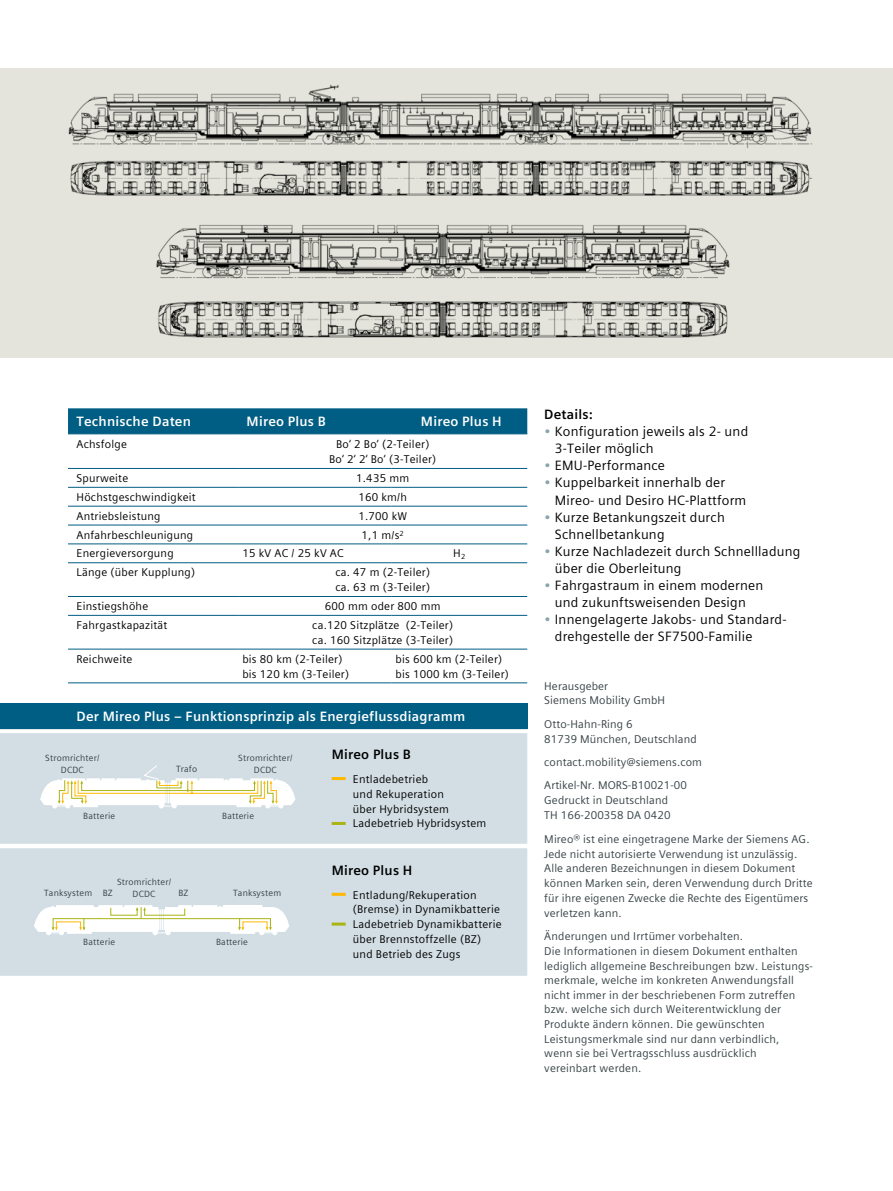
<style>
.page{position:relative;width:893px;height:1191px;background:#fff}
.page>*{position:absolute;margin:0;border:0;box-sizing:border-box;transform-origin:0 0}
.t1{font:13.5px/17px "Siemens Sans Global";letter-spacing:.015em;color:#000}
.t2{font:700 13.5px "Siemens Sans Global";letter-spacing:.015em;color:#fff}
.t3{font:700 13.5px "Siemens Sans Global";letter-spacing:.015em;color:#000}
.t4{font:11.25px/14.5px "Siemens Sans Global";letter-spacing:.015em;color:#364245}
.t5{font:11.25px/14.9px "Siemens Sans Global";letter-spacing:.02em;color:#000}
.t6{font:9px/12px "Siemens Sans Global";letter-spacing:.02em;color:#364245;text-align:center}
.s1{color:#89a3af}
</style>
<div class="page">
<div style="left:0;top:68px;width:893px;height:289px;background:#e4e4dc"></div>
<img style="left:156px;top:224px;width:574px;height:44px">
<img style="left:68px;top:85px;width:744px;height:61px">
<img style="left:70px;top:146px;width:743px;height:50px">
<img style="left:136px;top:268px;width:637px;height:90px">
<div style="left:68px;top:408px;width:459px;height:25px;background:#005d83"></div>
<hr style="left:68px;top:525px;width:170px;height:1px;background:#005d83">
<hr style="left:68px;top:543px;width:170px;height:1px;background:#005d83">
<hr style="left:68px;top:562px;width:170px;height:1px;background:#005d83">
<hr style="left:238px;top:468px;width:153px;height:1px;background:#005d83">
<hr style="left:391px;top:468px;width:136px;height:1px;background:#005d83">
<hr style="left:238px;top:487px;width:153px;height:1px;background:#005d83">
<hr style="left:391px;top:487px;width:136px;height:1px;background:#005d83">
<hr style="left:238px;top:506px;width:153px;height:1px;background:#005d83">
<hr style="left:391px;top:506px;width:136px;height:1px;background:#005d83">
<hr style="left:238px;top:525px;width:153px;height:1px;background:#005d83">
<hr style="left:391px;top:525px;width:136px;height:1px;background:#005d83">
<hr style="left:238px;top:543px;width:153px;height:1px;background:#005d83">
<hr style="left:391px;top:543px;width:136px;height:1px;background:#005d83">
<hr style="left:238px;top:562px;width:153px;height:1px;background:#005d83">
<hr style="left:391px;top:562px;width:136px;height:1px;background:#005d83">
<hr style="left:238px;top:596px;width:153px;height:1px;background:#005d83">
<hr style="left:391px;top:596px;width:136px;height:1px;background:#005d83">
<hr style="left:238px;top:615px;width:153px;height:1px;background:#005d83">
<hr style="left:391px;top:615px;width:136px;height:1px;background:#005d83">
<hr style="left:238px;top:649px;width:153px;height:1px;background:#005d83">
<hr style="left:391px;top:649px;width:136px;height:1px;background:#005d83">
<hr style="left:68px;top:596px;width:170px;height:1px;background:#005d83">
<hr style="left:68px;top:615px;width:170px;height:1px;background:#005d83">
<hr style="left:68px;top:649px;width:170px;height:1px;background:#005d83">
<hr style="left:68px;top:682px;width:170px;height:1px;background:#005d83">
<hr style="left:238px;top:682px;width:153px;height:1px;background:#005d83">
<hr style="left:391px;top:682px;width:136px;height:1px;background:#005d83">
<hr style="left:68px;top:506px;width:170px;height:1px;background:#005d83">
<hr style="left:68px;top:433px;width:170px;height:1px;background:#005d83">
<hr style="left:238px;top:433px;width:153px;height:1px;background:#005d83">
<hr style="left:391px;top:433px;width:136px;height:1px;background:#005d83">
<hr style="left:68px;top:468px;width:170px;height:1px;background:#005d83">
<hr style="left:68px;top:487px;width:170px;height:1px;background:#005d83">
<div style="left:0;top:703px;width:527px;height:25px;background:#005d83"></div>
<div style="left:0;top:733px;width:527px;height:242px;background:#d2dee4"></div>
<hr style="left:0;top:728px;width:327px;height:1px;background:#005d83">
<hr style="left:327px;top:728px;width:200px;height:1px;background:#005d83">
<svg style="left:40px;top:764px;width:255px;height:44px"></svg>
<hr style="left:332px;top:777px;width:14px;height:3px;background:#ffb900">
<hr style="left:332px;top:822px;width:14px;height:3px;background:#aab414">
<hr style="left:332px;top:892px;width:14px;height:3px;background:#ffb900">
<hr style="left:332px;top:922px;width:14px;height:3px;background:#aab414">
<svg style="left:34px;top:905px;width:255px;height:30px"></svg>
<p class="t2" style="left:77px;top:411px;width:116px">Technische Daten</p>
<p class="t2" style="left:247px;top:411px;width:81px">Mireo Plus B</p>
<p class="t2" style="left:421px;top:411px;width:82px">Mireo Plus H</p>
<p class="t5" style="left:77px;top:437px;width:52px">Achsfolge</p>
<p class="t5" style="left:329px;top:437px;width:109px;text-align:center">Bo‘ 2 Bo‘ (2-Teiler)<br>Bo‘ 2‘ 2‘ Bo‘ (3-Teiler)</p>
<p class="t5" style="left:77px;top:471px;width:53px">Spurweite</p>
<p class="t5" style="left:356px;top:471px;width:55px">1.435 mm</p>
<p class="t5" style="left:77px;top:489px;width:121px">Höchstgeschwindigkeit</p>
<p class="t5" style="left:358px;top:489px;width:50px">160 km/h</p>
<p class="t5" style="left:77px;top:508px;width:86px">Antriebsleistung</p>
<p class="t5" style="left:358px;top:508px;width:50px">1.700 kW</p>
<p class="t5" style="left:77px;top:527px;width:118px">Anfahrbeschleunigung</p>
<p class="t5" style="left:362px;top:527px;width:44px">1,1 m/s<sup>2</sup></p>
<p class="t5" style="left:77px;top:546px;width:99px">Energieversorgung</p>
<p class="t5" style="left:242px;top:546px;width:103px">15 kV AC / 25 kV AC</p>
<p class="t5" style="left:453px;top:546px;width:14px">H<sub>2</sub></p>
<p class="t5" style="left:77px;top:565px;width:120px">Länge (über Kupplung)</p>
<p class="t5" style="left:335px;top:565px;width:96px">ca. 47 m (2-Teiler) ca. 63 m (3-Teiler)</p>
<p class="t5" style="left:77px;top:599px;width:73px">Einstiegshöhe</p>
<p class="t5" style="left:325px;top:599px;width:117px">600 mm oder 800 mm</p>
<p class="t5" style="left:77px;top:617px;width:92px">Fahrgastkapazität</p>
<p class="t5" style="left:312px;top:617px;width:142px">ca.120 Sitzplätze (2-Teiler) ca. 160 Sitzplätze (3-Teiler)</p>
<p class="t5" style="left:77px;top:651px;width:57px">Reichweite</p>
<p class="t5" style="left:242px;top:651px;width:108px">bis 80 km (2-Teiler) bis 120 km (3-Teiler)</p>
<p class="t5" style="left:395px;top:651px;width:115px">bis 600 km (2-Teiler) bis 1000 km (3-Teiler)</p>
<p class="t2" style="left:77px;top:705px;width:390px">Der Mireo Plus – Funktionsprinzip als Energieflussdiagramm</p>
<p class="t3" style="left:332px;top:744px;width:81px">Mireo Plus B</p>
<p class="t5" style="left:353px;top:771px;width:135px">Entladebetrieb<br>und Rekuperation<br>über Hybridsystem<br>Ladebetrieb Hybridsystem</p>
<p class="t3" style="left:332px;top:860px;width:82px">Mireo Plus H</p>
<p class="t5" style="left:353px;top:887px;width:150px">Entladung/Rekuperation (Bremse) in Dynamikbatterie<br>Ladebetrieb Dynamikbatterie über Brennstoffzelle (BZ) und Betrieb des Zugs</p>
<p class="t6" style="left:45px;top:751px;width:56px">Stromrichter/<br>DCDC</p>
<p class="t6" style="left:238px;top:751px;width:56px">Stromrichter/</p>
<p class="t6" style="left:176px;top:763px;width:23px">Trafo</p>
<p class="t6" style="left:254px;top:763px;width:24px">DCDC</p>
<p class="t6" style="left:83px;top:810px;width:33px">Batterie</p>
<p class="t6" style="left:222px;top:810px;width:33px">Batterie</p>
<p class="t6" style="left:117px;top:875px;width:56px">Stromrichter/</p>
<p class="t6" style="left:44px;top:887px;width:70px">Tanksystem BZ</p>
<p class="t6" style="left:133px;top:887px;width:24px">DCDC</p>
<p class="t6" style="left:178px;top:887px;width:12px">BZ</p>
<p class="t6" style="left:233px;top:887px;width:50px">Tanksystem</p>
<p class="t6" style="left:83px;top:936px;width:33px">Batterie</p>
<p class="t6" style="left:216px;top:936px;width:33px">Batterie</p>
<p class="t3" style="left:544px;top:404px;width:50px">Details:</p>
<p class="t1" style="left:555px;top:423px;width:195px;text-indent:-11px"><span class="s1">•</span> Konfiguration jeweils als 2- und<br>3-Teiler möglich</p>
<p class="t1" style="left:544px;top:457px;width:122px"><span class="s1">•</span> EMU-Performance</p>
<p class="t1" style="left:555px;top:474px;width:193px;text-indent:-11px"><span class="s1">•</span> Kuppelbarkeit innerhalb der<br>Mireo- und Desiro HC-Plattform</p>
<p class="t1" style="left:555px;top:508px;width:171px;text-indent:-11px"><span class="s1">•</span> Kurze Betankungszeit durch<br>Schnellbetankung</p>
<p class="t1" style="left:555px;top:542px;width:247px;text-indent:-11px"><span class="s1">•</span> Kurze Nachladezeit durch Schnellladung über die Oberleitung</p>
<p class="t1" style="left:544px;top:576px;width:221px;text-align:center"><span class="s1">•</span> Fahrgastraum in einem modernen und zukunftsweisenden Design</p>
<p class="t1" style="left:555px;top:610px;width:233px;text-indent:-11px"><span class="s1">•</span> Innengelagerte Jakobs- und Standard&shy;drehgestelle der SF7500-Familie</p>
<p class="t4" style="left:544px;top:678px;width:122px">Herausgeber<br>Siemens Mobility GmbH</p>
<p class="t4" style="left:544px;top:716px;width:154px">Otto-Hahn-Ring 6<br>81739 München, Deutschland</p>
<p class="t4" style="left:544px;top:750px;width:159px;line-height:23.4px">contact.mobility@siemens.com<br>Artikel-Nr. MORS-B10021-00</p>
<p class="t4" style="left:544px;top:793px;width:128px">Gedruckt in Deutschland<br>TH 166-200358 DA 0420</p>
<p class="t4" style="left:544px;top:831px;width:270px">Mireo® ist eine eingetragene Marke der Siemens AG.<br>Jede nicht autorisierte Verwendung ist unzulässig.<br>Alle anderen Bezeichnungen in diesem Dokument können Marken sein, deren Verwendung durch Dritte für ihre eigenen Zwecke die Rechte des Eigentümers verletzen kann.</p>
<p class="t4" style="left:544px;top:929px;width:270px">Änderungen und Irrtümer vorbehalten.<br>Die Informationen in diesem Dokument enthalten lediglich allgemeine Beschreibungen bzw. Leistungs&shy;merkmale, welche im konkreten Anwendungsfall nicht immer in der beschriebenen Form zutreffen bzw. welche sich durch Weiterentwicklung der Produkte ändern können. Die gewünschten Leistungsmerkmale sind nur dann verbindlich,<br>wenn sie bei Vertragsschluss ausdrücklich<br>vereinbart werden.</p>
</div>
